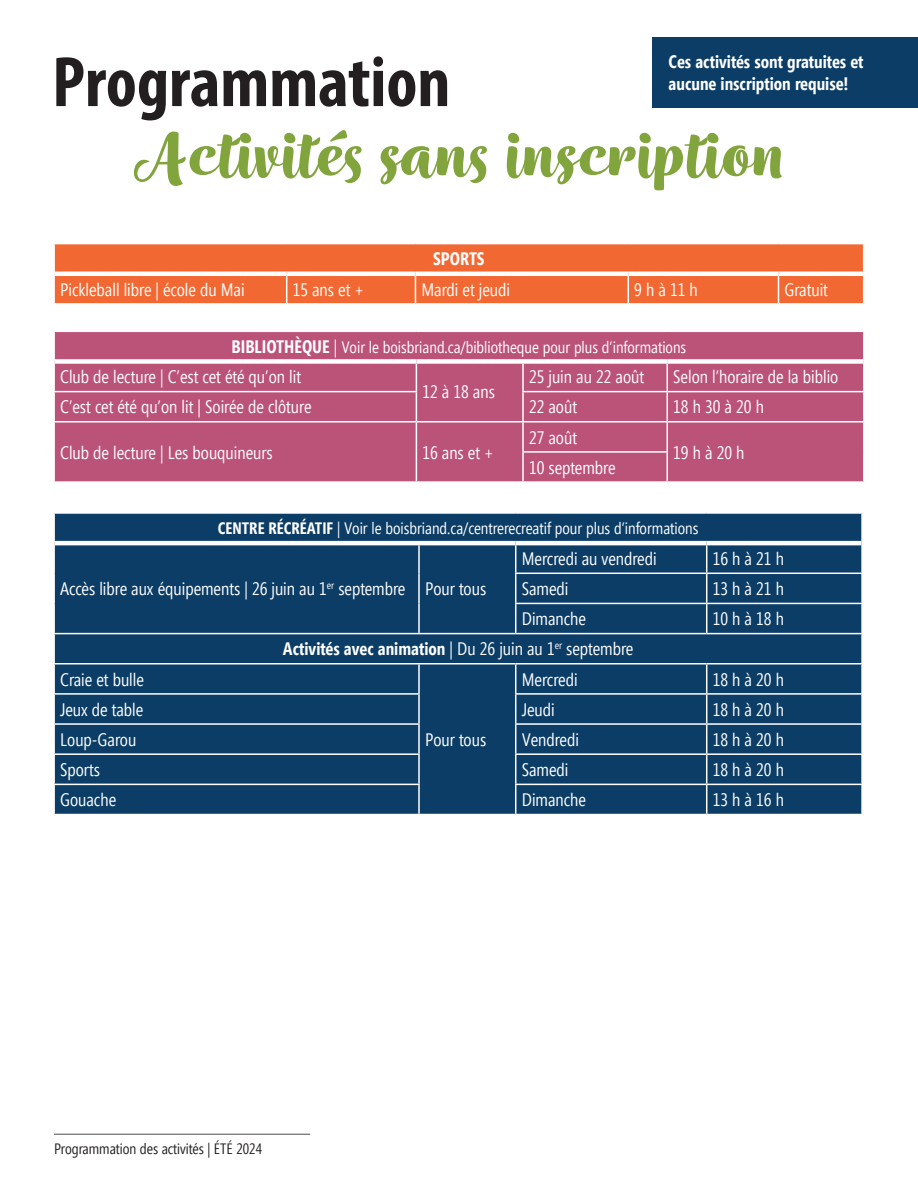
<style>
.page{position:relative;width:918px;height:1188px;background:#fff}
.page>*{position:absolute;margin:0;border:0;box-sizing:border-box;transform-origin:0 0}
.t1{font:700 72px "Wreath";color:#81a43d}
.t2{font:72px "Myriad Variable Concept";color:#231f20}
.t3{font:18px "Segoe Condensed";color:#fff}
.t4{font:700 18px "Segoe Condensed";color:#fff}
.t5{font:16.5px "Segoe Condensed";color:#fff}
.t6{font:15px "Segoe Condensed";color:#231f20}
.s1{font-weight:700;font-size:18px}
.s2{font-size:18px}
.s3{font-weight:700}
.s4{font-weight:400}
</style>
<div class="page">
<hr style="left:54px;top:1134px;width:256px;height:1px;background:#4b4c4d">
<div style="left:652px;top:37px;width:266px;height:71px;background:#0c3d66"></div>
<div style="left:55px;top:332px;width:808px;height:149px;background:#bb5277"></div>
<hr style="left:522px;top:364px;width:2px;height:27px;background:#fff">
<hr style="left:666px;top:364px;width:2px;height:27px;background:#fff">
<hr style="left:522px;top:391px;width:145px;height:1px;background:#fff">
<hr style="left:522px;top:392px;width:2px;height:29px;background:#fff">
<hr style="left:667px;top:391px;width:198px;height:1px;background:#fff">
<hr style="left:666px;top:392px;width:2px;height:29px;background:#fff">
<hr style="left:416px;top:421px;width:107px;height:2px;background:#fff">
<hr style="left:523px;top:421px;width:144px;height:2px;background:#fff">
<hr style="left:522px;top:423px;width:2px;height:28px;background:#fff">
<hr style="left:667px;top:421px;width:198px;height:2px;background:#fff">
<hr style="left:666px;top:423px;width:2px;height:28px;background:#fff">
<svg style="left:416px;top:364px;width:1px;height:117px"></svg>
<hr style="left:522px;top:451px;width:146px;height:2px;background:#fff">
<hr style="left:522px;top:453px;width:2px;height:28px;background:#fff">
<hr style="left:666px;top:453px;width:2px;height:28px;background:#fff">
<hr style="left:53px;top:391px;width:364px;height:1px;background:#fff">
<hr style="left:53px;top:421px;width:363px;height:2px;background:#fff">
<div style="left:55px;top:359px;width:361px;height:5px;background:#fff"></div>
<div style="left:416px;top:359px;width:107px;height:5px;background:#fff"></div>
<div style="left:523px;top:359px;width:144px;height:5px;background:#fff"></div>
<div style="left:667px;top:359px;width:196px;height:5px;background:#fff"></div>
<div style="left:52px;top:329px;width:814px;height:155px;border:2px solid #fff"></div>
<div style="left:55px;top:244px;width:808px;height:59px;background:#f26832"></div>
<svg style="left:286px;top:276px;width:1px;height:27px"></svg>
<svg style="left:415px;top:276px;width:1px;height:27px"></svg>
<svg style="left:628px;top:276px;width:1px;height:27px"></svg>
<svg style="left:778px;top:276px;width:1px;height:27px"></svg>
<hr style="left:55px;top:272px;width:232px;height:4px;background:#fff">
<hr style="left:287px;top:272px;width:128px;height:4px;background:#fff">
<hr style="left:415px;top:272px;width:213px;height:4px;background:#fff">
<hr style="left:628px;top:272px;width:151px;height:4px;background:#fff">
<hr style="left:779px;top:272px;width:84px;height:4px;background:#fff">
<div style="left:52px;top:241px;width:814px;height:65px;border:2px solid #fff"></div>
<div style="left:55px;top:514px;width:806px;height:300px;background:#0c3d66"></div>
<hr style="left:418px;top:545px;width:2px;height:28px;background:#fff">
<hr style="left:418px;top:573px;width:2px;height:30px;background:#fff">
<hr style="left:515px;top:573px;width:192px;height:1px;background:#fff">
<hr style="left:707px;top:573px;width:156px;height:1px;background:#fff">
<hr style="left:418px;top:603px;width:2px;height:30px;background:#fff">
<hr style="left:515px;top:603px;width:192px;height:1px;background:#fff">
<svg style="left:515px;top:545px;width:1px;height:88px"></svg>
<hr style="left:707px;top:603px;width:156px;height:1px;background:#fff">
<svg style="left:706px;top:545px;width:1px;height:88px"></svg>
<hr style="left:419px;top:633px;width:97px;height:1px;background:#fff">
<hr style="left:516px;top:633px;width:191px;height:1px;background:#fff">
<hr style="left:707px;top:633px;width:156px;height:1px;background:#fff">
<hr style="left:419px;top:663px;width:97px;height:2px;background:#fff">
<hr style="left:418px;top:665px;width:2px;height:28px;background:#fff">
<hr style="left:516px;top:663px;width:191px;height:2px;background:#fff">
<hr style="left:707px;top:663px;width:156px;height:2px;background:#fff">
<hr style="left:418px;top:695px;width:2px;height:28px;background:#fff">
<hr style="left:515px;top:693px;width:192px;height:2px;background:#fff">
<hr style="left:707px;top:693px;width:156px;height:2px;background:#fff">
<hr style="left:418px;top:725px;width:2px;height:28px;background:#fff">
<hr style="left:515px;top:723px;width:192px;height:2px;background:#fff">
<hr style="left:707px;top:723px;width:156px;height:2px;background:#fff">
<hr style="left:418px;top:755px;width:2px;height:29px;background:#fff">
<hr style="left:515px;top:753px;width:192px;height:2px;background:#fff">
<hr style="left:707px;top:753px;width:156px;height:2px;background:#fff">
<hr style="left:418px;top:785px;width:2px;height:29px;background:#fff">
<hr style="left:515px;top:784px;width:192px;height:1px;background:#fff">
<svg style="left:515px;top:665px;width:1px;height:149px"></svg>
<hr style="left:707px;top:784px;width:156px;height:1px;background:#fff">
<svg style="left:706px;top:665px;width:1px;height:149px"></svg>
<hr style="left:53px;top:633px;width:366px;height:1px;background:#fff">
<hr style="left:53px;top:663px;width:366px;height:2px;background:#fff">
<hr style="left:53px;top:693px;width:367px;height:2px;background:#fff">
<hr style="left:53px;top:723px;width:367px;height:2px;background:#fff">
<hr style="left:53px;top:753px;width:367px;height:2px;background:#fff">
<hr style="left:53px;top:784px;width:367px;height:1px;background:#fff">
<hr style="left:55px;top:541px;width:364px;height:4px;background:#fff">
<hr style="left:419px;top:541px;width:97px;height:4px;background:#fff">
<hr style="left:516px;top:541px;width:191px;height:4px;background:#fff">
<hr style="left:707px;top:541px;width:154px;height:4px;background:#fff">
<div style="left:52px;top:511px;width:812px;height:306px;border:2px solid #fff"></div>
<p class="t4" style="left:669px;top:51px;width:196px">Ces activités sont gratuites et</p>
<p class="t2" style="left:52px;top:40px;width:400px">Programmation</p>
<p class="t4" style="left:669px;top:73px;width:181px">aucune inscription requise!</p>
<p class="t1" style="left:133px;top:110px;width:654px">Activités sans inscription</p>
<p class="t4" style="left:433px;top:248px;width:53px">SPORTS</p>
<p class="t3" style="left:60px;top:278px;width:186px">Pickleball libre | école du Mai</p>
<p class="t3" style="left:293px;top:278px;width:73px">15 ans et +</p>
<p class="t3" style="left:421px;top:278px;width:90px">Mardi et jeudi</p>
<p class="t3" style="left:634px;top:278px;width:65px">9 h à 11 h</p>
<p class="t3" style="left:785px;top:278px;width:45px">Gratuit</p>
<p class="t5" style="left:232px;top:337px;width:456px"><span class="s1">BIBLIOTHÈQUE</span> <span class="s2">|</span> Voir le boisbriand.ca/bibliotheque pour plus d’informations</p>
<p class="t3" style="left:60px;top:366px;width:242px">Club de lecture | C’est cet été qu’on lit</p>
<p class="t3" style="left:422px;top:381px;width:74px">12 à 18 ans</p>
<p class="t3" style="left:529px;top:366px;width:117px">25 juin au 22 août</p>
<p class="t3" style="left:673px;top:366px;width:167px">Selon l’horaire de la biblio</p>
<p class="t3" style="left:60px;top:396px;width:253px">C’est cet été qu’on lit | Soirée de clôture</p>
<p class="t3" style="left:529px;top:396px;width:50px">22 août</p>
<p class="t3" style="left:673px;top:396px;width:92px">18 h 30 à 20 h</p>
<p class="t3" style="left:60px;top:441px;width:214px">Club de lecture | Les bouquineurs</p>
<p class="t3" style="left:422px;top:441px;width:73px">16 ans et +</p>
<p class="t3" style="left:529px;top:426px;width:50px">27 août</p>
<p class="t3" style="left:673px;top:441px;width:73px">19 h à 20 h</p>
<p class="t3" style="left:529px;top:456px;width:88px">10 septembre</p>
<p class="t5" style="left:218px;top:518px;width:482px"><span class="s3">CENTRE RÉCRÉATIF</span> | Voir le boisbriand.ca/centrerecreatif pour plus d’informations</p>
<p class="t3" style="left:522px;top:547px;width:136px">Mercredi au vendredi</p>
<p class="t3" style="left:713px;top:547px;width:73px">16 h à 21 h</p>
<p class="t3" style="left:522px;top:578px;width:48px">Samedi</p>
<p class="t3" style="left:713px;top:578px;width:73px">13 h à 21 h</p>
<p class="t3" style="left:522px;top:608px;width:66px">Dimanche</p>
<p class="t3" style="left:713px;top:608px;width:73px">10 h à 18 h</p>
<p class="t4" style="left:283px;top:638px;width:352px">Activités avec animation <span class="s4">| Du 26 juin au 1</span><sup>er</sup> <span class="s4">septembre</span></p>
<p class="t3" style="left:60px;top:578px;width:347px">Accès libre aux équipements | 26 juin au 1<sup>er</sup> septembre</p>
<p class="t3" style="left:425px;top:578px;width:63px">Pour tous</p>
<p class="t3" style="left:60px;top:668px;width:85px">Craie et bulle</p>
<p class="t3" style="left:522px;top:668px;width:57px">Mercredi</p>
<p class="t3" style="left:713px;top:668px;width:73px">18 h à 20 h</p>
<p class="t3" style="left:60px;top:698px;width:85px">Jeux de table</p>
<p class="t3" style="left:522px;top:698px;width:34px">Jeudi</p>
<p class="t3" style="left:713px;top:698px;width:73px">18 h à 20 h</p>
<p class="t3" style="left:60px;top:728px;width:78px">Loup-Garou</p>
<p class="t3" style="left:522px;top:728px;width:59px">Vendredi</p>
<p class="t3" style="left:713px;top:728px;width:73px">18 h à 20 h</p>
<p class="t3" style="left:60px;top:759px;width:42px">Sports</p>
<p class="t3" style="left:522px;top:759px;width:48px">Samedi</p>
<p class="t3" style="left:713px;top:759px;width:73px">18 h à 20 h</p>
<p class="t3" style="left:60px;top:789px;width:58px">Gouache</p>
<p class="t3" style="left:522px;top:789px;width:66px">Dimanche</p>
<p class="t3" style="left:713px;top:789px;width:73px">13 h à 16 h</p>
<p class="t3" style="left:425px;top:728px;width:63px">Pour tous</p>
<p class="t6" style="left:54px;top:1139px;width:210px">Programmation des activités | ÉTÉ 2024</p>
</div>
